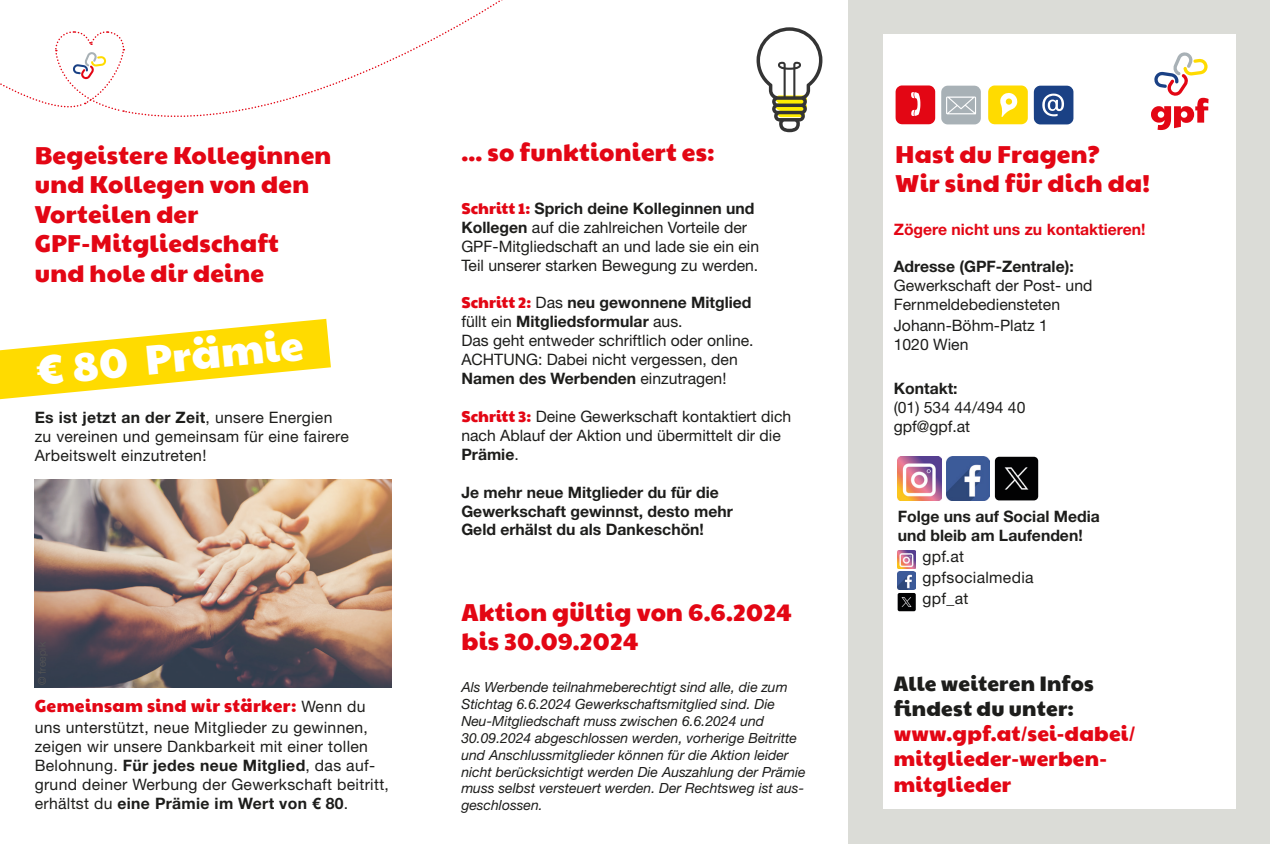
<style>
.page{position:relative;width:1270px;height:844px;background:#fff}
.page>*{position:absolute;margin:0;border:0;box-sizing:border-box;transform-origin:0 0}
.t1{font:42px "Paytone One";color:#fff}
.t2{font:24.5px/29.4px "Paytone One";letter-spacing:.01em;color:#e30614}
.t3{font:21px/25.2px "Paytone One";letter-spacing:.01em;color:#e30614}
.t4{font:21px/25.2px "Paytone One";letter-spacing:.01em;color:#1d1d1b}
.t5{font:17.5px "Paytone One";letter-spacing:.02em;color:#e30614}
.t6{font:15.75px/18.9px "Helvetica Neue LT Std";color:#1d1d1b}
.t7{font:15.75px/18.9px "Helvetica Neue LT Std";letter-spacing:.02em;color:#1d1d1b}
.t8{font:700 15.75px/18.9px "Helvetica Neue LT Std";color:#1d1d1b}
.t9{font:700 15.75px "Helvetica Neue LT Std";color:#e30614}
.t10{font:italic 14px/16.8px "Helvetica Neue LT Std";color:#1d1d1b}
.s1{font-weight:700}
.s2{font-family:"Helvetica Neue LT Std";font-size:15.75px;color:#1d1d1b}
.s3{font-family:"Paytone One";color:#e30614}
</style>
<div class="page">
<svg style="left:125px;top:0;width:378px;height:117px"></svg>
<div style="left:848px;top:0;width:422px;height:843px;background:#dbdcd7"></div>
<div style="left:883px;top:35px;width:352px;height:774px;background:#fff"></div>
<svg style="left:896px;top:85px;width:39px;height:39px;background:#e5202c"></svg>
<svg style="left:941px;top:86px;width:40px;height:38px;background:#b4bbc0"></svg>
<svg style="left:988px;top:85px;width:40px;height:39px;background:#ffe130"></svg>
<svg style="left:1034px;top:86px;width:39px;height:38px"></svg>
<img style="left:35px;top:480px;width:357px;height:207px">
<svg style="left:0;top:319px;width:331px;height:81px"></svg>
<img style="left:898px;top:456px;width:43px;height:44px">
<img style="left:898px;top:550px;width:17px;height:18px">
<img style="left:946px;top:456px;width:44px;height:44px">
<img style="left:898px;top:571px;width:18px;height:18px">
<img style="left:995px;top:456px;width:43px;height:44px">
<img style="left:898px;top:593px;width:18px;height:18px">
<svg style="left:756px;top:27px;width:66px;height:105px"></svg>
<svg style="left:0;top:31px;width:125px;height:81px"></svg>
<svg style="left:1151px;top:52px;width:57px;height:78px"></svg>
<h2 class="t2" style="left:35px;top:140px;width:298px">Begeistere Kolleginnen und Kollegen von den<br>Vorteilen der<br>GPF-Mitgliedschaft und hole dir deine</h2>
<h1 class="t1" style="left:33px;top:338px;width:270px;rotate:-6deg">€ 80 Prämie</h1>
<p class="t7" style="left:35px;top:408px;width:316px"><span class="s1">Es ist jetzt an der Zeit</span>, unsere Energien zu vereinen und gemeinsam für eine fairere<br>Arbeitswelt einzutreten!</p>
<p class="t5" style="left:35px;top:691px;width:332px">Gemeinsam sind wir stärker: <span class="s2">Wenn du</span></p>
<p class="t7" style="left:35px;top:717px;width:356px">uns unterstützt, neue Mitglieder zu gewinnen, zeigen wir unsere Dankbarkeit mit einer tollen Belohnung. <span class="s1">Für jedes neue Mitglied</span>, das auf&shy;grund deiner Werbung der Gewerkschaft beitritt, erhältst du <span class="s1">eine Prämie im Wert von € 80</span>.</p>
<h2 class="t2" style="left:461px;top:138px;width:255px">... so funktioniert es:</h2>
<h2 class="t2" style="left:895px;top:139px;width:256px">Hast du Fragen?<br>Wir sind für dich da!</h2>
<p class="t9" style="left:894px;top:219px;width:253px">Zögere nicht uns zu kontaktieren!</p>
<p class="t8" style="left:894px;top:257px;width:181px">Adresse (GPF-Zentrale):</p>
<p class="t6" style="left:894px;top:276px;width:200px">Gewerkschaft der Post- und<br>Fernmeldebediensteten</p>
<p class="t6" style="left:894px;top:316px;width:156px">Johann-Böhm-Platz 1<br>1020 Wien</p>
<p class="t8" style="left:894px;top:379px;width:65px">Kontakt:</p>
<p class="t6" style="left:894px;top:398px;width:133px">(01) 534 44/494 40 gpf@gpf.at</p>
<p class="t6" style="left:461px;top:198px;width:299px"><span class="s3">Schritt 1:</span> <span class="s1">Sprich deine Kolleginnen und Kollegen</span> auf die zahlreichen Vorteile der GPF-Mitgliedschaft an und lade sie ein ein Teil unserer starken Bewegung zu werden.</p>
<p class="t6" style="left:461px;top:293px;width:294px"><span class="s3">Schritt 2:</span> Das <span class="s1">neu gewonnene Mitglied </span>füllt ein <span class="s1">Mitgliedsformular</span> aus.<br>Das geht entweder schriftlich oder online.<br>ACHTUNG: Dabei nicht vergessen, den <span class="s1">Namen des Werbenden</span> einzutragen!</p>
<p class="t6" style="left:461px;top:406px;width:331px"><span class="s3">Schritt 3:</span> Deine Gewerkschaft kontaktiert dich nach Ablauf der Aktion und übermittelt dir die<br><span class="s1">Prämie</span>.</p>
<p class="t8" style="left:461px;top:482px;width:273px">Je mehr neue Mitglieder du für die<br>Gewerkschaft gewinnst, desto mehr<br>Geld erhälst du als Dankeschön!</p>
<p class="t8" style="left:898px;top:507px;width:204px">Folge uns auf Social Media und bleib am Laufenden!</p>
<p class="t6" style="left:923px;top:546px;width:113px;line-height:21px">gpf.at gpfsocialmedia gpf_at</p>
<h2 class="t2" style="left:461px;top:597px;width:332px">Aktion gültig von 6.6.2024 bis 30.09.2024</h2>
<p class="t10" style="left:461px;top:678px;width:346px">Als Werbende teilnahmeberechtigt sind alle, die zum Stichtag 6.6.2024 Gewerkschaftsmitglied sind. Die Neu-Mitgliedschaft muss zwischen 6.6.2024 und 30.09.2024 abgeschlossen werden, vorherige Beitritte und Anschlussmitglieder können für die Aktion leider nicht berücksichtigt werden Die Auszahlung der Prämie muss selbst versteuert werden. Der Rechtsweg ist aus&shy;geschlossen.</p>
<h3 class="t4" style="left:894px;top:670px;width:202px">Alle weiteren Infos findest du unter:</h3>
<h3 class="t3" style="left:894px;top:720px;width:243px">www.gpf.at/sei-dabei/ mitglieder-werben&shy;mitglieder</h3>
</div>
